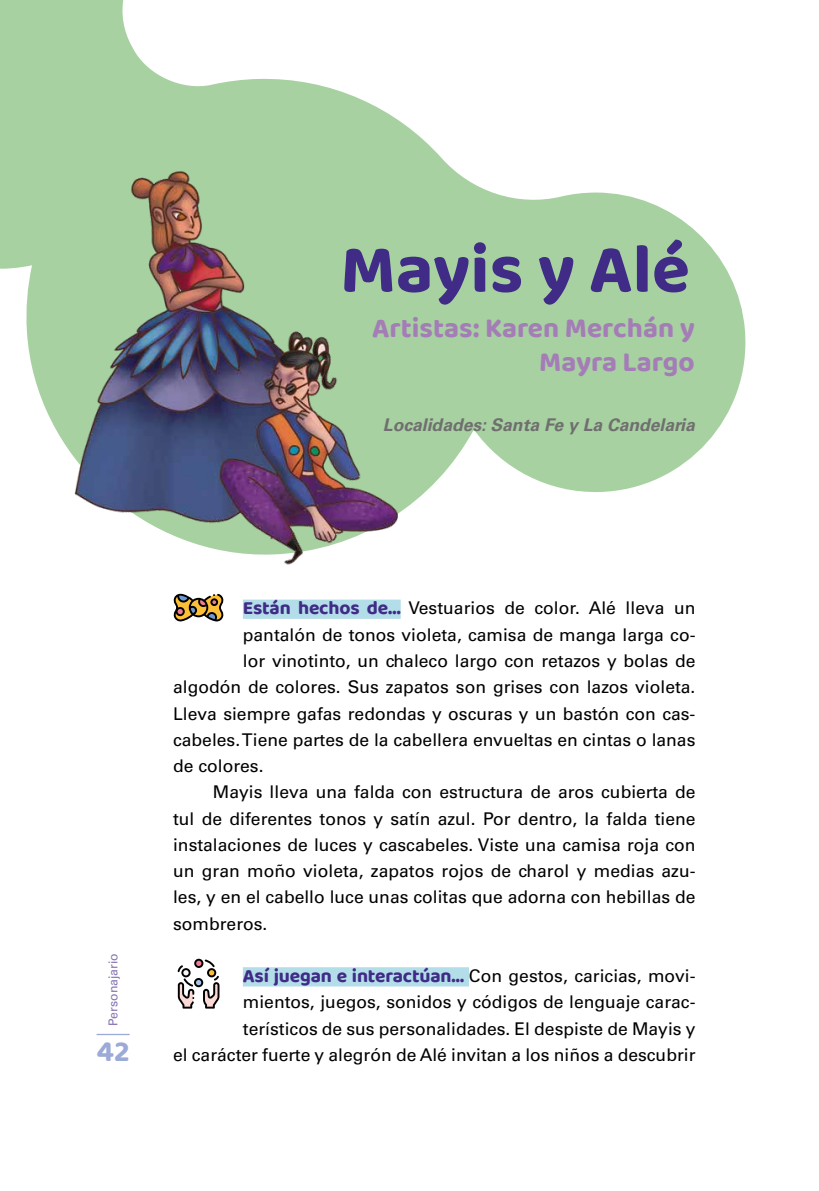
<style>
.page{position:relative;width:819px;height:1191px;background:#fff}
.page>*{position:absolute;margin:0;border:0;box-sizing:border-box;transform-origin:0 0}
.t1{font:700 70px "Baloo Tammudu 2";color:#402b86}
.t2{font:700 29.75px "Baloo Tammudu 2";color:#9caad7}
.t3{font:700 28px/33.6px "Baloo Bhai 2";color:#a47db7;text-align:right}
.t4{font:17.5px/26.2px "Univers LT Std";color:#000;text-align:right}
.t5{font:italic 700 17.5px "Univers LT Std";color:#706f6f}
.t6{font:12.25px "Univers LT Std";color:#8673b3}
.s1{font-family:"Baloo Tammudu 2";font-weight:700;font-size:19.25px;color:#402b86}
</style>
<div class="page">
<hr style="left:97px;top:1033px;width:33px;height:2px;background:#9caad7">
<svg style="left:0;top:0;width:746px;height:492px"></svg>
<div style="left:243px;top:967px;width:226px;height:19px;background:#b3dee9"></div>
<svg style="left:177px;top:958px;width:42px;height:50px"></svg>
<img style="left:33px;top:100px;width:401px;height:522px">
<h1 class="t1" style="left:340px;top:226px;width:351px">Mayis y Alé</h1>
<h3 class="t3" style="left:372px;top:311px;width:324px">Artistas: Karen Merchán y<br>Mayra Largo</h3>
<p class="t5" style="left:383px;top:414px;width:313px">Localidades: Santa Fe y La Candelaria</p>
<p class="t6" style="left:106px;top:1025px;width:74px;rotate:-90deg">Personajario</p>
<h2 class="t2" style="left:97px;top:1033px;width:35px">42</h2>
<p class="t4" style="left:243px;top:595px;width:454px"><span class="s1">Están hechos de…</span> Vestuarios de color. Alé lleva un</p>
<p class="t4" style="left:243px;top:621px;width:454px">pantalón de tonos violeta, camisa de manga larga co-</p>
<p class="t4" style="left:243px;top:648px;width:454px">lor vinotinto, un chaleco largo con retazos y bolas de</p>
<p class="t4" style="left:173px;top:674px;width:524px">algodón de colores. Sus zapatos son grises con lazos violeta.</p>
<p class="t4" style="left:173px;top:700px;width:524px">Lleva siempre gafas redondas y oscuras y un bastón con cas-</p>
<p class="t4" style="left:173px;top:726px;width:524px">cabeles. Tiene partes de la cabellera envueltas en cintas o lanas</p>
<p class="t4" style="left:173px;top:753px;width:92px">de colores.</p>
<p class="t4" style="left:213px;top:779px;width:484px">Mayis lleva una falda con estructura de aros cubierta de</p>
<p class="t4" style="left:173px;top:805px;width:524px">tul de diferentes tonos y satín azul. Por dentro, la falda tiene</p>
<p class="t4" style="left:173px;top:831px;width:524px">instalaciones de luces y cascabeles. Viste una camisa roja con</p>
<p class="t4" style="left:173px;top:858px;width:524px">un gran moño violeta, zapatos rojos de charol y medias azu-</p>
<p class="t4" style="left:173px;top:884px;width:524px">les, y en el cabello luce unas colitas que adorna con hebillas de</p>
<p class="t4" style="left:173px;top:910px;width:96px">sombreros.</p>
<p class="t4" style="left:173px;top:963px;width:524px"><span class="s1">Así juegan e interactúan…</span> Con gestos, caricias, movi&shy;mientos, juegos, sonidos y códigos de lenguaje carac&shy;terísticos de sus personalidades. El despiste de Mayis y<br>el carácter fuerte y alegrón de Alé invitan a los niños a descubrir</p>
</div>
